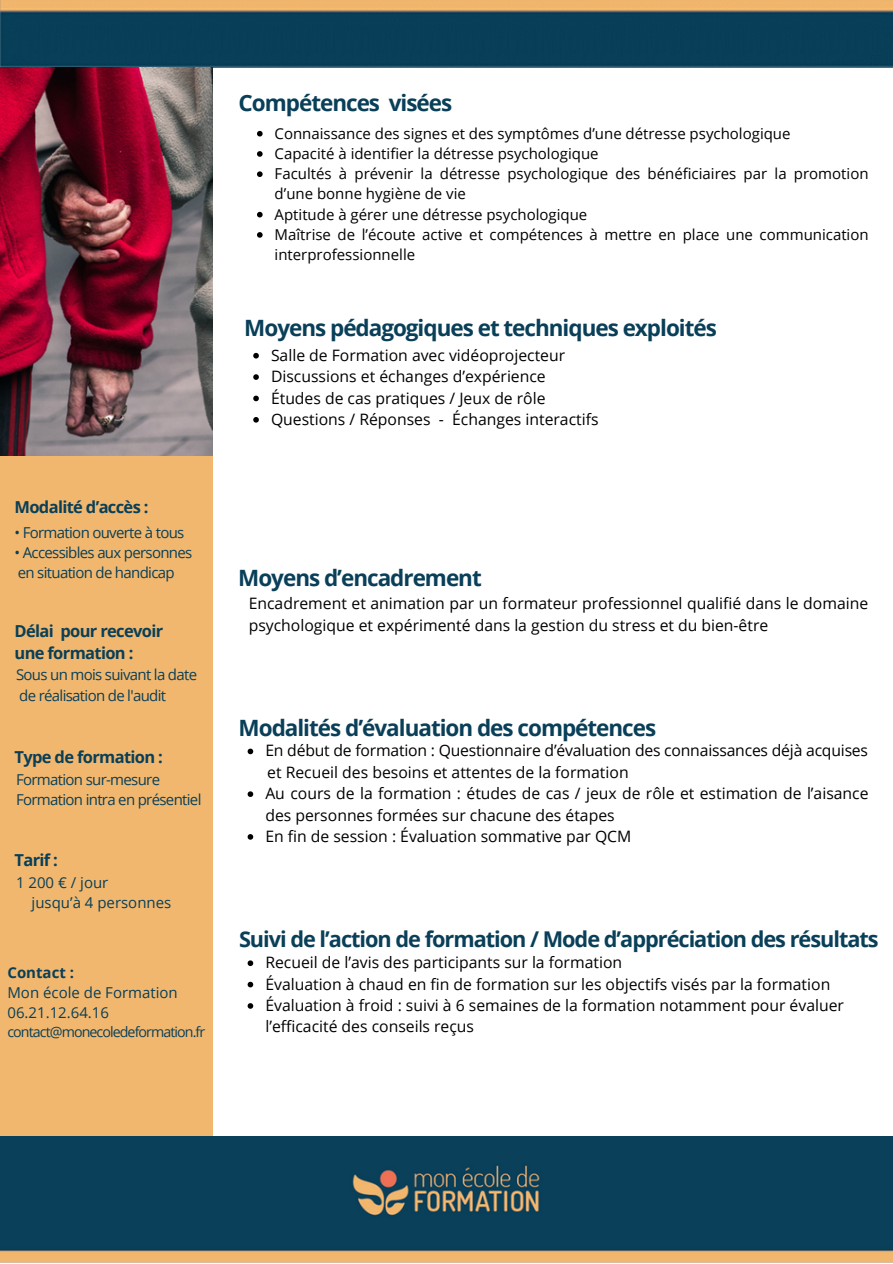
<style>
.page{position:relative;width:893px;height:1264px;background:#fff}
.page>*{position:absolute;margin:0;border:0;box-sizing:border-box;transform-origin:0 0}
.t1{font:700 22.5px "Open Sans";letter-spacing:-.045em;color:#093f58}
.t2{font:700 21.75px "Open Sans";letter-spacing:-.045em;color:#093f58}
.t3{font:700 16.5px "Open Sans";letter-spacing:-.04em;color:#093f58}
.t4{font:15.75px/21.3px "Open Sans";color:#000}
.t5{font:15px/20.2px "Open Sans";color:#000}
.t6{font:15px "Open Sans";letter-spacing:-.045em;color:#093f58}
.t7{font:15px "Open Sans";color:#093f58}
.t8{font:700 15px "Open Sans";color:#093f58}
.t9{font:14.25px "Open Sans";letter-spacing:-.065em;color:#093f58}
</style>
<div class="page">
<img style="left:0;top:0;width:892px;height:67px">
<img style="left:0;top:67px;width:212px;height:1069px">
<img style="left:0;top:1136px;width:892px;height:126px">
<svg style="left:257px;top:131px;width:5px;height:5px"></svg>
<svg style="left:257px;top:151px;width:5px;height:6px"></svg>
<svg style="left:257px;top:171px;width:5px;height:6px"></svg>
<svg style="left:257px;top:212px;width:5px;height:5px"></svg>
<svg style="left:257px;top:232px;width:5px;height:6px"></svg>
<svg style="left:253px;top:353px;width:6px;height:5px"></svg>
<svg style="left:253px;top:374px;width:6px;height:6px"></svg>
<svg style="left:253px;top:395px;width:6px;height:6px"></svg>
<svg style="left:253px;top:417px;width:6px;height:5px"></svg>
<svg style="left:247px;top:748px;width:6px;height:6px"></svg>
<svg style="left:247px;top:791px;width:6px;height:6px"></svg>
<svg style="left:247px;top:834px;width:6px;height:5px"></svg>
<svg style="left:247px;top:960px;width:6px;height:6px"></svg>
<svg style="left:247px;top:981px;width:6px;height:6px"></svg>
<svg style="left:247px;top:1003px;width:6px;height:5px"></svg>
<p class="t3" style="left:15px;top:495px;width:135px">Modalité d’accès :</p>
<p class="t6" style="left:15px;top:521px;width:171px">• Formation ouverte à tous</p>
<p class="t6" style="left:15px;top:542px;width:179px">• Accessibles aux personnes</p>
<p class="t6" style="left:18px;top:562px;width:158px">en situation de handicap</p>
<p class="t3" style="left:15px;top:619px;width:150px">Délai pour recevoir</p>
<p class="t3" style="left:15px;top:642px;width:120px">une formation :</p>
<p class="t6" style="left:16px;top:664px;width:182px">Sous un mois suivant la date</p>
<p class="t6" style="left:19px;top:684px;width:148px">de réalisation de l'audit</p>
<p class="t3" style="left:15px;top:745px;width:150px">Type de formation :</p>
<p class="t6" style="left:16px;top:769px;width:146px">Formation sur-mesure</p>
<p class="t6" style="left:16px;top:789px;width:187px">Formation intra en présentiel</p>
<p class="t3" style="left:15px;top:848px;width:45px">Tarif :</p>
<p class="t6" style="left:16px;top:871px;width:94px">1 200 € / jour</p>
<p class="t7" style="left:32px;top:892px;width:141px">jusqu’à 4 personnes</p>
<p class="t8" style="left:7px;top:961px;width:68px">Contact :</p>
<p class="t7" style="left:7px;top:981px;width:172px">Mon école de Formation</p>
<p class="t6" style="left:7px;top:1002px;width:103px">06.21.12.64.16</p>
<p class="t9" style="left:7px;top:1021px;width:199px">contact@monecoledeformation.fr</p>
<p class="t1" style="left:238px;top:87px;width:215px">Compétences visées</p>
<p class="t5" style="left:274px;top:123px;width:517px">Connaissance des signes et des symptômes d’une détresse psychologique</p>
<p class="t5" style="left:274px;top:143px;width:325px">Capacité à identifier la détresse psychologique</p>
<p class="t5" style="left:274px;top:163px;width:595px">Facultés à prévenir la détresse psychologique des bénéficiaires par la promotion d’une bonne hygiène de vie</p>
<p class="t5" style="left:274px;top:204px;width:314px">Aptitude à gérer une détresse psychologique</p>
<p class="t5" style="left:274px;top:224px;width:595px">Maîtrise de l’écoute active et compétences à mettre en place une communication interprofessionnelle</p>
<p class="t1" style="left:244px;top:312px;width:474px">Moyens pédagogiques et techniques exploités</p>
<p class="t4" style="left:271px;top:344px;width:296px">Salle de Formation avec vidéoprojecteur</p>
<p class="t4" style="left:271px;top:365px;width:276px">Discussions et échanges d’expérience</p>
<p class="t4" style="left:271px;top:387px;width:276px">Études de cas pratiques / Jeux de rôle</p>
<p class="t4" style="left:271px;top:408px;width:329px">Questions / Réponses - Échanges interactifs</p>
<p class="t1" style="left:238px;top:562px;width:245px">Moyens d’encadrement</p>
<p class="t4" style="left:249px;top:592px;width:621px">Encadrement et animation par un formateur professionnel qualifié dans le domaine psychologique et expérimenté dans la gestion du stress et du bien-être</p>
<p class="t1" style="left:238px;top:712px;width:419px">Modalités d’évaluation des compétences</p>
<p class="t4" style="left:265px;top:739px;width:604px">En début de formation : Questionnaire d’évaluation des connaissances déjà acquises</p>
<p class="t4" style="left:265px;top:782px;width:604px">Au cours de la formation : études de cas / jeux de rôle et estimation de l’aisance des personnes formées sur chacune des étapes</p>
<p class="t4" style="left:265px;top:825px;width:367px">En fin de session : Évaluation sommative par QCM</p>
<p class="t4" style="left:267px;top:761px;width:363px">et Recueil des besoins et attentes de la formation</p>
<p class="t2" style="left:239px;top:924px;width:641px">Suivi de l’action de formation / Mode d’appréciation des résultats</p>
<p class="t4" style="left:265px;top:951px;width:358px">Recueil de l’avis des participants sur la formation</p>
<p class="t4" style="left:265px;top:972px;width:566px">Évaluation à chaud en fin de formation sur les objectifs visés par la formation</p>
<p class="t4" style="left:265px;top:994px;width:580px">Évaluation à froid : suivi à 6 semaines de la formation notamment pour évaluer l’efficacité des conseils reçus</p>
</div>
